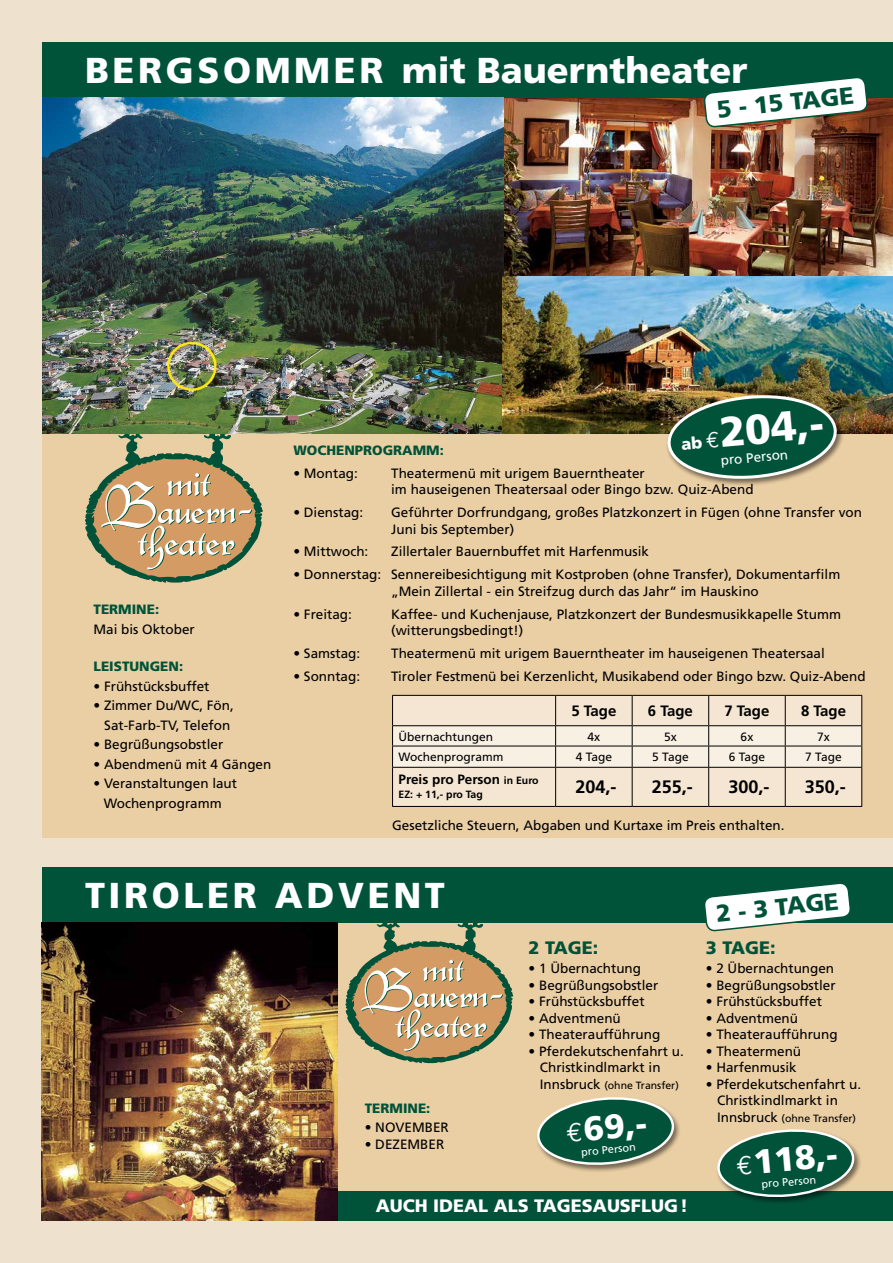
<style>
.page{position:relative;width:893px;height:1263px;background:#eee2cf}
.page>*{position:absolute;margin:0;border:0;box-sizing:border-box;transform-origin:0 0}
.t1{font:900 42px "Frutiger";color:#fff}
.t2{font:900 36px "Frutiger";color:#fff}
.t3{font:900 36px "Frutiger";letter-spacing:.1em;color:#fff}
.t4{font:900 34.05px "Frutiger";color:#fff}
.t5{font:900 24px "Frutiger";color:#005339}
.t6{font:900 18px "Frutiger";color:#fff}
.t7{font:700 18px "Frutiger";color:#000}
.t8{font:900 18px "Frutiger";color:#005339}
.t9{font:700 15px "Frutiger";color:#000}
.t10{font:13.5px/16.5px "Frutiger";color:#000}
.t11{font:900 13.5px "Frutiger";color:#005339}
.t12{font:700 13.5px "Frutiger";color:#000}
.t13{font:13.5px "Frutiger";color:#fff}
.t14{font:12px "Frutiger";color:#000}
.t15{font:10.95px "Frutiger";color:#fff}
.t16{font:10.5px "Frutiger";color:#000}
.t17{font:700 10.5px "Frutiger";color:#000}
.s1{font-size:16.5px}
.s2{font-family:"Euro Mono";font-weight:400;font-size:22.5px}
.s3{font-size:10.5px}
.s4{font-size:13.5px}
.s5{font-family:"Euro Mono";font-weight:400;font-size:26.7px}
</style>
<div class="page">
<div style="left:43px;top:98px;width:850px;height:740px;background:#eacea4"></div>
<img style="left:43px;top:98px;width:850px;height:336px">
<div style="left:43px;top:43px;width:850px;height:55px;background:#005339"></div>
<svg style="left:85px;top:433px;width:178px;height:150px"></svg>
<div style="left:393px;top:768px;width:468px;height:38px;background:#f4e6d2"></div>
<hr style="left:392px;top:695px;width:164px;height:1px;background:#000">
<hr style="left:556px;top:695px;width:76px;height:1px;background:#000">
<hr style="left:632px;top:695px;width:77px;height:1px;background:#000">
<hr style="left:709px;top:695px;width:76px;height:1px;background:#000">
<hr style="left:785px;top:695px;width:77px;height:1px;background:#000">
<svg style="left:392px;top:696px;width:470px;height:71px;background:#ece1d2"></svg>
<hr style="left:392px;top:767px;width:164px;height:1px;background:#000">
<hr style="left:392px;top:768px;width:1px;height:38px;background:#000">
<hr style="left:556px;top:767px;width:76px;height:1px;background:#000">
<hr style="left:555px;top:768px;width:1px;height:38px;background:#000">
<hr style="left:632px;top:767px;width:77px;height:1px;background:#000">
<hr style="left:632px;top:768px;width:1px;height:38px;background:#000">
<hr style="left:709px;top:767px;width:76px;height:1px;background:#000">
<hr style="left:708px;top:768px;width:1px;height:38px;background:#000">
<hr style="left:785px;top:767px;width:77px;height:1px;background:#000">
<hr style="left:785px;top:768px;width:1px;height:38px;background:#000">
<hr style="left:861px;top:768px;width:1px;height:38px;background:#000">
<hr style="left:392px;top:806px;width:164px;height:1px;background:#000">
<hr style="left:556px;top:806px;width:76px;height:1px;background:#000">
<hr style="left:632px;top:806px;width:77px;height:1px;background:#000">
<hr style="left:709px;top:806px;width:76px;height:1px;background:#000">
<hr style="left:785px;top:806px;width:77px;height:1px;background:#000">
<img style="left:704px;top:78px;width:164px;height:70px">
<div style="left:666px;top:394px;width:178px;height:92px;background:#000;opacity:.5"></div>
<svg style="left:667px;top:393px;width:170px;height:88px;background:#3d6e52"></svg>
<div style="left:43px;top:923px;width:850px;height:297px;background:#eacea4"></div>
<div style="left:43px;top:867px;width:850px;height:56px;background:#005339"></div>
<div style="left:338px;top:1191px;width:555px;height:29px;background:#005339"></div>
<svg style="left:345px;top:923px;width:168px;height:140px"></svg>
<img style="left:42px;top:923px;width:296px;height:297px">
<div style="left:716px;top:1128px;width:145px;height:77px;background:#000;opacity:.5"></div>
<svg style="left:717px;top:1128px;width:138px;height:70px"></svg>
<div style="left:535px;top:1096px;width:146px;height:77px;background:#000;opacity:.5"></div>
<svg style="left:537px;top:1096px;width:137px;height:70px"></svg>
<svg style="left:705px;top:884px;width:145px;height:48px"></svg>
<h2 class="t2" style="left:85px;top:49px;width:664px">BERGSOMMER mit Bauerntheater</h2>
<h3 class="t5" style="left:715px;top:95px;width:139px;rotate:-6deg">5 - 15 TAGE</h3>
<p class="t11" style="left:94px;top:601px;width:67px">TERMINE:</p>
<p class="t10" style="left:94px;top:621px;width:103px">Mai bis Oktober</p>
<p class="t11" style="left:94px;top:658px;width:91px">LEISTUNGEN:</p>
<p class="t10" style="left:94px;top:678px;width:118px">• Frühstücksbuffet</p>
<p class="t10" style="left:94px;top:696px;width:142px;line-height:19.5px;text-align:center">• Zimmer Du/WC, Fön,<br>Sat-Farb-TV, Telefon</p>
<p class="t10" style="left:94px;top:736px;width:131px">• Begrüßungsobstler</p>
<p class="t10" style="left:94px;top:756px;width:179px">• Abendmenü mit 4 Gängen</p>
<p class="t10" style="left:94px;top:774px;width:145px;line-height:19.5px;text-align:center">• Veranstaltungen laut<br>Wochenprogramm</p>
<h1 class="t1" style="left:678px;top:410px;width:145px;rotate:-5deg"><span class="s1">ab</span> <span class="s2">E</span>204,-</h1>
<p class="t13" style="left:720px;top:452px;width:69px;rotate:-5deg">pro Person</p>
<p class="t11" style="left:293px;top:442px;width:152px">WOCHENPROGRAMM:</p>
<p class="t10" style="left:293px;top:465px;width:66px">• Montag:</p>
<p class="t10" style="left:391px;top:465px;width:364px">Theatermenü mit urigem Bauerntheater<br>im hauseigenen Theatersaal oder Bingo bzw. Quiz-Abend</p>
<p class="t10" style="left:293px;top:504px;width:71px">• Dienstag:</p>
<p class="t10" style="left:391px;top:504px;width:472px">Geführter Dorfrundgang, großes Platzkonzert in Fügen (ohne Transfer von<br>Juni bis September)</p>
<p class="t10" style="left:293px;top:543px;width:76px">• Mittwoch:</p>
<p class="t10" style="left:391px;top:543px;width:259px">Zillertaler Bauernbuffet mit Harfenmusik</p>
<p class="t10" style="left:391px;top:566px;width:451px;text-indent:-98px">• Donnerstag: Sennereibesichtigung mit Kostproben (ohne Transfer), Dokumentarfilm „Mein Zillertal - ein Streifzug durch das Jahr“ im Hauskino</p>
<p class="t10" style="left:293px;top:606px;width:60px">• Freitag:</p>
<p class="t10" style="left:391px;top:606px;width:451px">Kaffee- und Kuchenjause, Platzkonzert der Bundesmusikkapelle Stumm (witterungsbedingt!)</p>
<p class="t10" style="left:293px;top:645px;width:68px">• Samstag:</p>
<p class="t10" style="left:391px;top:645px;width:435px">Theatermenü mit urigem Bauerntheater im hauseigenen Theatersaal</p>
<p class="t10" style="left:293px;top:668px;width:68px">• Sonntag:</p>
<p class="t10" style="left:391px;top:668px;width:476px">Tiroler Festmenü bei Kerzenlicht, Musikabend oder Bingo bzw. Quiz-Abend</p>
<p class="t9" style="left:571px;top:702px;width:47px">5 Tage</p>
<p class="t9" style="left:648px;top:702px;width:47px">6 Tage</p>
<p class="t9" style="left:724px;top:702px;width:47px">7 Tage</p>
<p class="t9" style="left:801px;top:702px;width:47px">8 Tage</p>
<p class="t14" style="left:399px;top:729px;width:96px">Übernachtungen</p>
<p class="t14" style="left:588px;top:729px;width:14px">4x</p>
<p class="t14" style="left:664px;top:729px;width:14px">5x</p>
<p class="t14" style="left:741px;top:729px;width:14px">6x</p>
<p class="t14" style="left:817px;top:729px;width:14px">7x</p>
<p class="t14" style="left:399px;top:750px;width:106px">Wochenprogramm</p>
<p class="t14" style="left:576px;top:750px;width:38px">4 Tage</p>
<p class="t14" style="left:652px;top:750px;width:38px">5 Tage</p>
<p class="t14" style="left:729px;top:750px;width:38px">6 Tage</p>
<p class="t14" style="left:805px;top:750px;width:38px">7 Tage</p>
<p class="t12" style="left:399px;top:772px;width:142px">Preis pro Person <span class="s3">in Euro</span></p>
<p class="t17" style="left:399px;top:788px;width:86px">EZ: + 11,- pro Tag</p>
<h3 class="t7" style="left:575px;top:776px;width:43px">204,-</h3>
<h3 class="t7" style="left:652px;top:776px;width:43px">255,-</h3>
<h3 class="t7" style="left:728px;top:776px;width:43px">300,-</h3>
<h3 class="t7" style="left:805px;top:776px;width:43px">350,-</h3>
<p class="t10" style="left:392px;top:817px;width:394px">Gesetzliche Steuern, Abgaben und Kurtaxe im Preis enthalten.</p>
<h2 class="t3" style="left:85px;top:873px;width:361px">TIROLER ADVENT</h2>
<p class="t11" style="left:365px;top:1100px;width:67px">TERMINE:</p>
<p class="t10" style="left:365px;top:1119px;width:86px">• NOVEMBER</p>
<p class="t10" style="left:365px;top:1135px;width:81px">• DEZEMBER</p>
<h3 class="t8" style="left:529px;top:937px;width:71px">2 TAGE:</h3>
<p class="t10" style="left:529px;top:960px;width:114px">• 1 Übernachtung</p>
<p class="t10" style="left:529px;top:977px;width:131px">• Begrüßungsobstler</p>
<p class="t10" style="left:529px;top:993px;width:118px">• Frühstücksbuffet</p>
<p class="t10" style="left:529px;top:1010px;width:94px">• Adventmenü</p>
<p class="t10" style="left:529px;top:1026px;width:133px">• Theateraufführung</p>
<p class="t10" style="left:540px;top:1043px;width:146px;text-indent:-11px">• Pferdekutschenfahrt u.<br>Christkindlmarkt in</p>
<p class="t16" style="left:540px;top:1079px;width:140px"><span class="s4">Innsbruck</span> (ohne Transfer)</p>
<h3 class="t4" style="left:565px;top:1110px;width:82px;rotate:-5deg"><span class="s5">E</span>69,-</h3>
<p class="t15" style="left:581px;top:1145px;width:56px;rotate:-5deg">pro Person</p>
<h3 class="t6" style="left:376px;top:1194px;width:314px">AUCH IDEAL ALS TAGESAUSFLUG!</h3>
<h3 class="t5" style="left:715px;top:899px;width:124px;rotate:-6deg">2 - 3 TAGE</h3>
<h3 class="t8" style="left:706px;top:937px;width:71px">3 TAGE:</h3>
<p class="t10" style="left:706px;top:960px;width:130px">• 2 Übernachtungen</p>
<p class="t10" style="left:706px;top:977px;width:131px">• Begrüßungsobstler</p>
<p class="t10" style="left:706px;top:993px;width:118px">• Frühstücksbuffet</p>
<p class="t10" style="left:706px;top:1010px;width:94px">• Adventmenü</p>
<p class="t10" style="left:706px;top:1026px;width:133px">• Theateraufführung</p>
<p class="t10" style="left:706px;top:1043px;width:97px">• Theatermenü</p>
<p class="t10" style="left:706px;top:1059px;width:92px">• Harfenmusik</p>
<p class="t10" style="left:717px;top:1076px;width:146px;text-indent:-11px">• Pferdekutschenfahrt u.<br>Christkindlmarkt in</p>
<p class="t16" style="left:717px;top:1112px;width:140px"><span class="s4">Innsbruck</span> (ohne Transfer)</p>
<h3 class="t4" style="left:734px;top:1143px;width:103px;rotate:-5deg"><span class="s5">E</span>118,-</h3>
<p class="t15" style="left:761px;top:1177px;width:56px;rotate:-5deg">pro Person</p>
</div>
